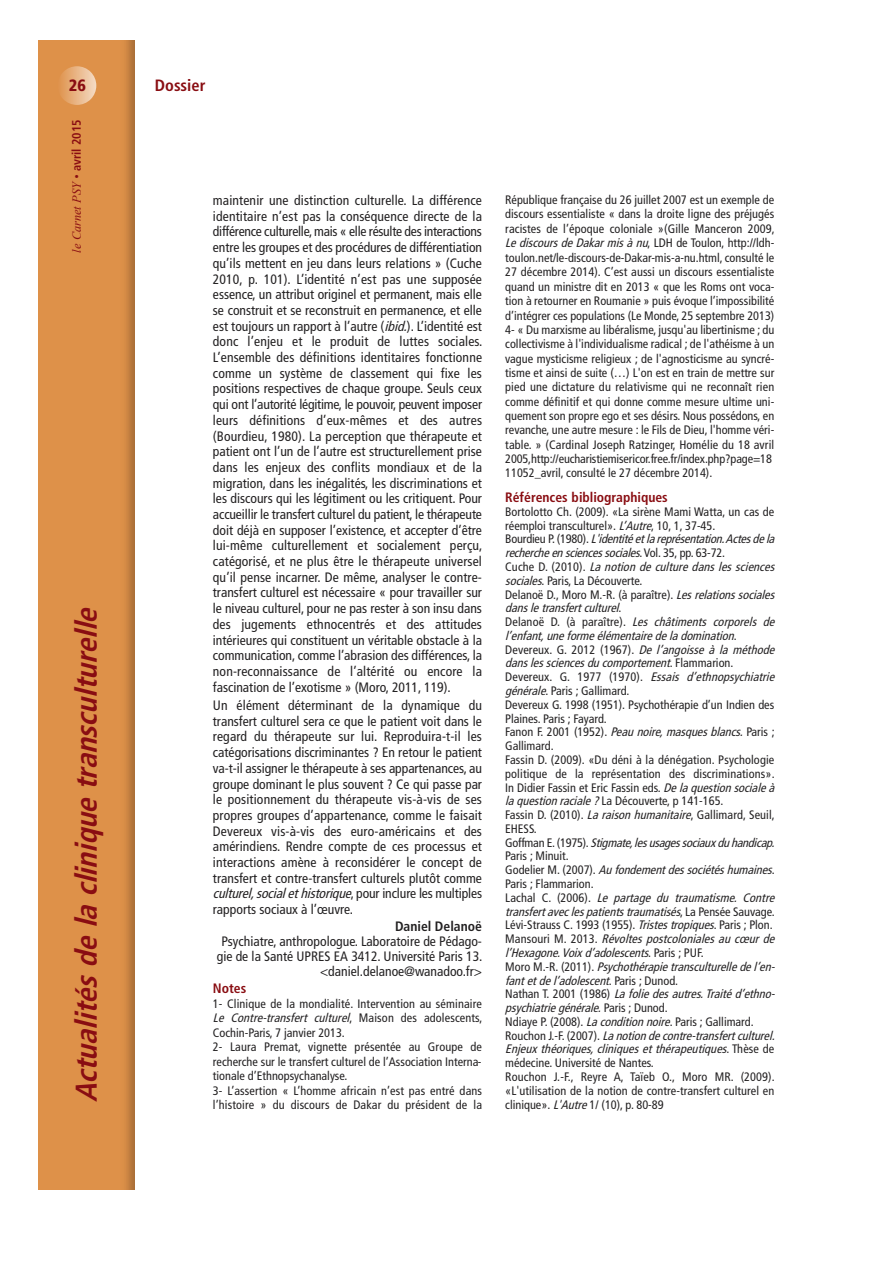
<style>
.page{position:relative;width:893px;height:1263px;background:#fff}
.page>*{position:absolute;margin:0;border:0;box-sizing:border-box;transform-origin:0 0}
.t1{font:italic 700 condensed 30px "Frutiger";color:#890d12}
.t2{font:700 condensed 16.35px "Frutiger";color:#890d12}
.t3{font:900 condensed 16.35px "Frutiger";color:#890d12}
.t4{font:condensed 13.65px/15.8px "Frutiger";color:#232122;text-align:justify}
.t5{font:700 condensed 13.65px "Frutiger";color:#890d12}
.t6{font:700 condensed 13.65px "Frutiger";color:#232122}
.t7{font:condensed 12.3px/13.8px "Frutiger";color:#232122}
.t8{font:italic 12.3px "Times New Roman";color:#890d12}
.s1{font-family:"Frutiger";font-weight:700;font-style:normal;font-stretch:condensed}
.s2{font-style:italic}
</style>
<div class="page">
<div style="left:39px;top:40px;width:96px;height:1149px;background:#de9149"></div>
<img style="left:61px;top:66px;width:35px;height:39px">
<h2 class="t3" style="left:69px;top:79px;width:19px">26</h2>
<p class="t8" style="left:70px;top:253px;width:135px;rotate:-90deg">le Carnet PSY • <span class="s1">avril 2015</span></p>
<h1 class="t1" style="left:74px;top:1102px;width:503px;rotate:-90deg">Actualitésde la cliniq ue transculturelle</h1>
<h2 class="t2" style="left:155px;top:79px;width:52px">Dossier</h2>
<p class="t4" style="left:213px;top:194px;width:271px">maintenir une distinction culturelle. La différence identitaire n’est pas la conséquence directe de la différence culturelle, mais « elle résulte des interactions entre les groupes et des procédures de différentiation qu’ils mettent en jeu dans leurs relations » (Cuche 2010, p. 101). L’identité n’est pas une supposée essence, un attribut originel et permanent, mais elle se construit et se reconstruit en permanence, et elle est toujours un rapport à l’autre (<span class="s2">ibid.</span>). L’identité est donc l’enjeu et le produit de luttes sociales.<br>L’ensemble des définitions identitaires fonctionne comme un système de classement qui fixe les positions respectives de chaque groupe. Seuls ceux qui ont l’autorité légitime, le pouvoir, peuvent imposer leurs définitions d’eux-mêmes et des autres (Bourdieu, 1980). La perception que thérapeute et patient ont l’un de l’autre est structurellement prise dans les enjeux des conflits mondiaux et de la migration, dans les inégalités, les discriminations et les discours qui les légitiment ou les critiquent. Pour accueillir le transfert culturel du patient, le thérapeute doit déjà en supposer l’existence, et accepter d’être lui-même culturellement et socialement perçu, catégorisé, et ne plus être le thérapeute universel qu’il pense incarner. De même, analyser le contre&shy;transfert culturel est nécessaire « pour travailler sur le niveau culturel, pour ne pas rester à son insu dans des jugements ethnocentrés et des attitudes intérieures qui constituent un véritable obstacle à la communication, comme l’abrasion des différences, la non-reconnaissance de l’altérité ou encore la fascination de l’exotisme » (Moro, 2011, 119).</p>
<p class="t4" style="left:213px;top:699px;width:271px">Un élément déterminant de la dynamique du transfert culturel sera ce que le patient voit dans le regard du thérapeute sur lui. Reproduira-t-il les catégorisations discriminantes ? En retour le patient va-t-il assigner le thérapeute à ses appartenances, au groupe dominant le plus souvent ? Ce qui passe par le positionnement du thérapeute vis-à-vis de ses propres groupes d’appartenance, comme le faisait Devereux vis-à-vis des euro-américains et des amérindiens. Rendre compte de ces processus et interactions amène à reconsidérer le concept de transfert et contre-transfert culturels plutôt comme <span class="s2">culturel,socialethistorique</span>, p o u r i n c l u r e l e s m u l t i p l e s rapports sociaux à l’œuvre.</p>
<p class="t6" style="left:395px;top:920px;width:88px">Daniel Delanoë</p>
<p class="t4" style="left:217px;top:934px;width:267px;line-height:15px;text-align:right">Psychiatre, anthropologue. Laboratoire de Pédago&shy;gie de la Santé UPRES EA 3412. Université Paris 13. &lt;daniel.delanoe@wanadoo.fr&gt;</p>
<p class="t5" style="left:213px;top:983px;width:35px">Notes</p>
<p class="t7" style="left:213px;top:997px;width:271px;line-height:14.4px">1- Clinique de la mondialité. Intervention au séminaire <span class="s2">Le Contre-transfert culturel</span>, M a i s o n d e s a d o l e s c e n t s , Cochin-Paris, 7 janvier 2013.<br>2- Laura Premat, vignette présentée au Groupe de recherche sur le transfert culturel de l’Association Interna&shy;tionale d’Ethnopsychanalyse.<br>3- L’assertion « L’homme africain n’est pas entré dans l’histoire » du discours de Dakar du président de la</p>
<p class="t7" style="left:505px;top:194px;width:271px;line-height:14.4px">République française du 26 juillet 2007 est un exemple de discours essentialiste « dans la droite ligne des préjugés racistes de l’époque coloniale »(Gille Manceron 2009, <span class="s2">LediscoursdeDakarmisà nu</span>, LDH de Toulon, http://ldh&shy;toulon.net/le-discours-de-Dakar-mis-a-nu.html, consulté le 27 décembre 2014). C’est aussi un discours essentialiste quand un ministre dit en 2013 « que les Roms ont voca&shy;tion à retourner en Roumanie » puis évoque l’impossibilité d’intégrer ces populations (Le Monde, 25 septembre 2013)<br>4- « Du marxisme au libéralisme, jusqu'au libertinisme ; du collectivisme à l'individualisme radical ; de l'athéisme à un vague mysticisme religieux ; de l'agnosticisme au syncré&shy;tisme et ainsi de suite (…) L'on est en train de mettre sur pied une dictature du relativisme qui ne reconnaît rien comme définitif et qui donne comme mesure ultime uni&shy;quement son propre ego et ses désirs. Nous possédons, en revanche, une autre mesure : le Fils de Dieu, l'homme véri&shy;table. » (Cardinal Joseph Ratzinger, Homélie du 18 avril 2005,http://eucharistiemisericor.free.fr/index.php?page=18<br>11052_avril, consulté le 27 décembre 2014).</p>
<p class="t5" style="left:505px;top:492px;width:164px">Références bibliographiques</p>
<p class="t7" style="left:505px;top:506px;width:274px">Bortolotto Ch. (2009). «La sirène Mami Watta, un cas de réemploi transculturel». <span class="s2">L’Autre</span>, 10, 1, 37-45.<br>B o u r d i e u P. ( 1 9 8 0 ) . <span class="s2">L'identitéetlareprésentation.Actesdela rechercheensciencessociales</span>. V o l . 3 5 , p p . 6 3 - 7 2 .<br>C u c h e D . ( 2 0 1 0 ) . <span class="s2">La notion de culture dans les sciences sociales</span>. Paris, La Découverte.<br>Delanoë D., Moro M.-R. (à paraître). <span class="s2">Lesrelationssociales dansletransfertculturel</span>.<br>D e l a n o ë D . ( à p a r a ît r e ) . <span class="s2">Les châtiments corporels de l’enfant,uneformeélémentairedela domination</span>.<br>Devereux. G. 2012 (1967). <span class="s2">De l’angoisse à la méthode danslessciencesdu comportement</span>. F l a m m a r i o n .<br>D e v e r e u x . G . 1 9 7 7 ( 1 9 7 0 ) . <span class="s2">Essais d’ethnopsychiatrie générale</span>. Paris ; Gallimard.<br>Devereux G. 1998 (1951). Psychothérapie d’un Indien des Plaines. Paris ; Fayard.<br>F a n o n F. 2 0 0 1 ( 1 9 5 2 ) . <span class="s2">Peau noire,masquesblancs.</span> P a r i s ; Gallimard.<br>Fassin D. (2009). «Du déni à la dénégation. Psychologie politique de la représentation des discriminations».<br>In Didier Fassin et Eric Fassin eds. <span class="s2">Dela question socialeà la question raciale?</span>La Découverte, p 141-165.<br>Fassin D. (2010). <span class="s2">La raison humanitaire</span>, Gallimard, Seuil, EHESS.<br>G o f f m a n E . ( 1 9 7 5 ) . <span class="s2">Stigmate,lesusagessociauxduhandicap.<br></span>Paris ; Minuit.<br>G o d e l i e r M . ( 2 0 0 7 ) . <span class="s2">Au fondementdessociétéshumaines</span>.<br>Paris ; Flammarion.<br>L a c h a l C . ( 2 0 0 6 ) . <span class="s2">Le partage du traumatisme. Contre transfertaveclespatientstraumatisés</span>, L a P e n s é e S a u v a g e .<br>Lévi-Strauss C. 1993 (1955). <span class="s2">Tristestropiques</span>. Paris ; Plon.<br>M a n s o u r i M . 2 0 1 3 . <span class="s2">Révoltes postcoloniales au cœur de l’Hexagone.Voixd’adolescents</span>. P a r i s ; P U F.<br>M o r o M . - R . ( 2 0 1 1 ) . <span class="s2">Psychothérapietransculturelledel’en&shy;fantetdel’adolescent</span>. P a r i s ; D u n o d .<br>N a t h a n T. 2 0 0 1 ( 1 9 8 6 ) <span class="s2">La foliedesautres.Traitéd’ethno&shy;psychiatriegénérale.</span> P a r i s ; D u n o d .<br>Ndiaye P. (2008). <span class="s2">La condition noire</span>. Paris ; Gallimard.<br>R o u c h o n J . - F. ( 2 0 0 7 ) . <span class="s2">La notion decontre-transfertculturel.<br>Enjeux théoriques,cliniques et thérapeutiques</span>. T h è s e d e médecine. Université de Nantes.<br>Rouchon J.-F., Reyre A, Taïeb O., Moro MR. (2009). «L'utilisation de la notion de contre-transfert culturel en clinique». <span class="s2">L'Autre</span>1/ (10), p. 80-89</p>
</div>
